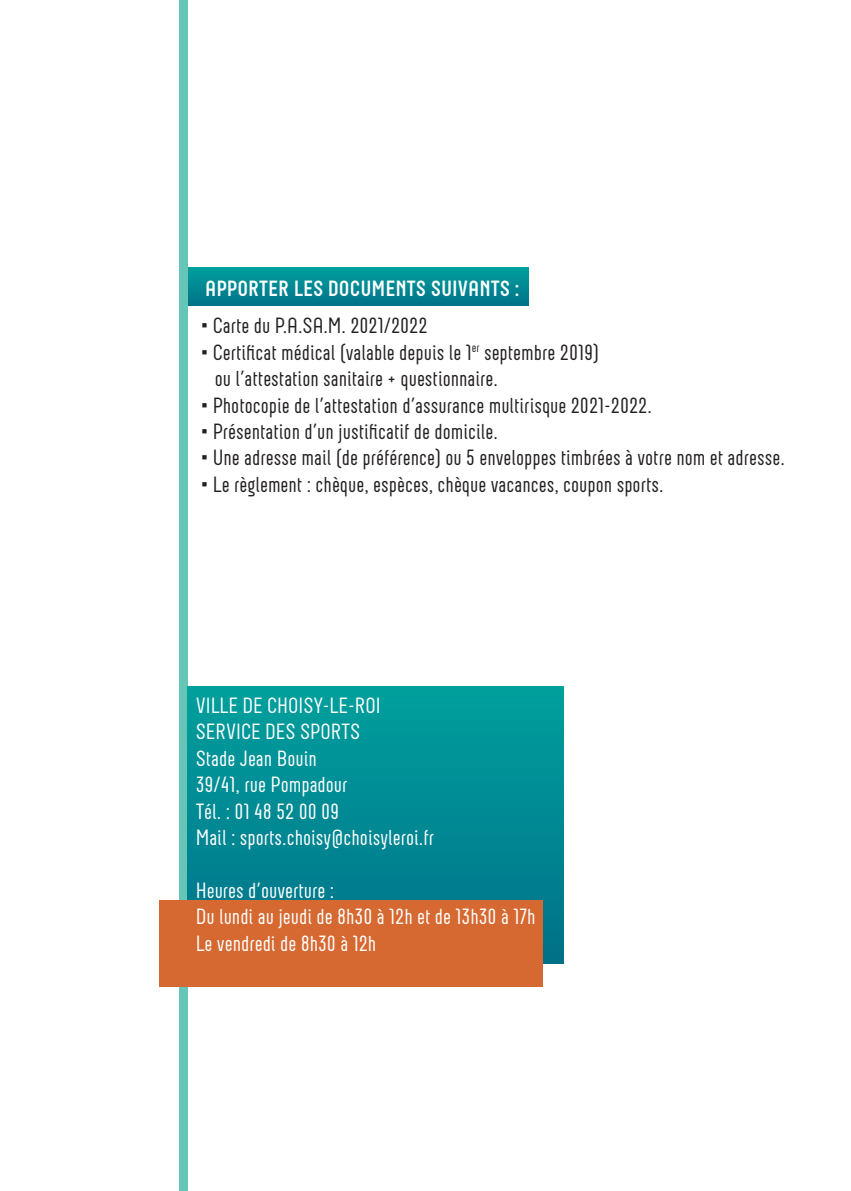
<style>
.page{position:relative;width:851px;height:1191px;background:#fff}
.page>*{position:absolute;margin:0;border:0;box-sizing:border-box;transform-origin:0 0}
.t1{font:22px/26.4px "Neubau";color:#231f20}
.t2{font:22px/26.4px "Neubau";color:#fff}
.t3{font:700 22px "Neubau";color:#fff}
</style>
<div class="page">
<div style="left:188px;top:268px;width:340px;height:38px;background:linear-gradient(to bottom,#00a09d,#007389)"></div>
<div style="left:179px;top:0;width:9px;height:1190px;background:#65c6b8"></div>
<div style="left:188px;top:686px;width:376px;height:277px;background:linear-gradient(to bottom,#00a09d,#007088)"></div>
<div style="left:159px;top:900px;width:384px;height:86px;background:#d66931"></div>
<p class="t3" style="left:205px;top:275px;width:316px">APPORTER LES DOCUMENTS SUIVANTS :</p>
<p class="t1" style="left:201px;top:312px;width:228px">• Carte du P.A.SA.M. 2021/2022</p>
<p class="t1" style="left:215px;top:339px;width:386px;text-indent:-14px">• Certificat médical (valable depuis le 1<sup>er</sup> septembre 2019) ou l’attestation sanitaire + questionnaire.</p>
<p class="t1" style="left:201px;top:391px;width:452px">• Photocopie de l’attestation d’assurance multirisque 2021-2022.</p>
<p class="t1" style="left:201px;top:418px;width:298px">• Présentation d’un justificatif de domicile.</p>
<p class="t1" style="left:201px;top:444px;width:585px">• Une adresse mail (de préférence) ou 5 enveloppes timbrées à votre nom et adresse.</p>
<p class="t1" style="left:201px;top:471px;width:464px">• Le règlement : chèque, espèces, chèque vacances, coupon sports.</p>
<p class="t2" style="left:196px;top:692px;width:240px">VILLE DE CHOISY-LE-ROI<br>SERVICE DES SPORTS<br>Stade Jean Bouin<br>39/41, rue Pompadour<br>Tél. : 01 48 52 00 09<br>Mail : sports.choisy@choisyleroi.fr</p>
<p class="t2" style="left:196px;top:877px;width:341px">Heures d’ouverture :<br>Du lundi au jeudi de 8h30 à 12h et de 13h30 à 17h<br>Le vendredi de 8h30 à 12h</p>
</div>
